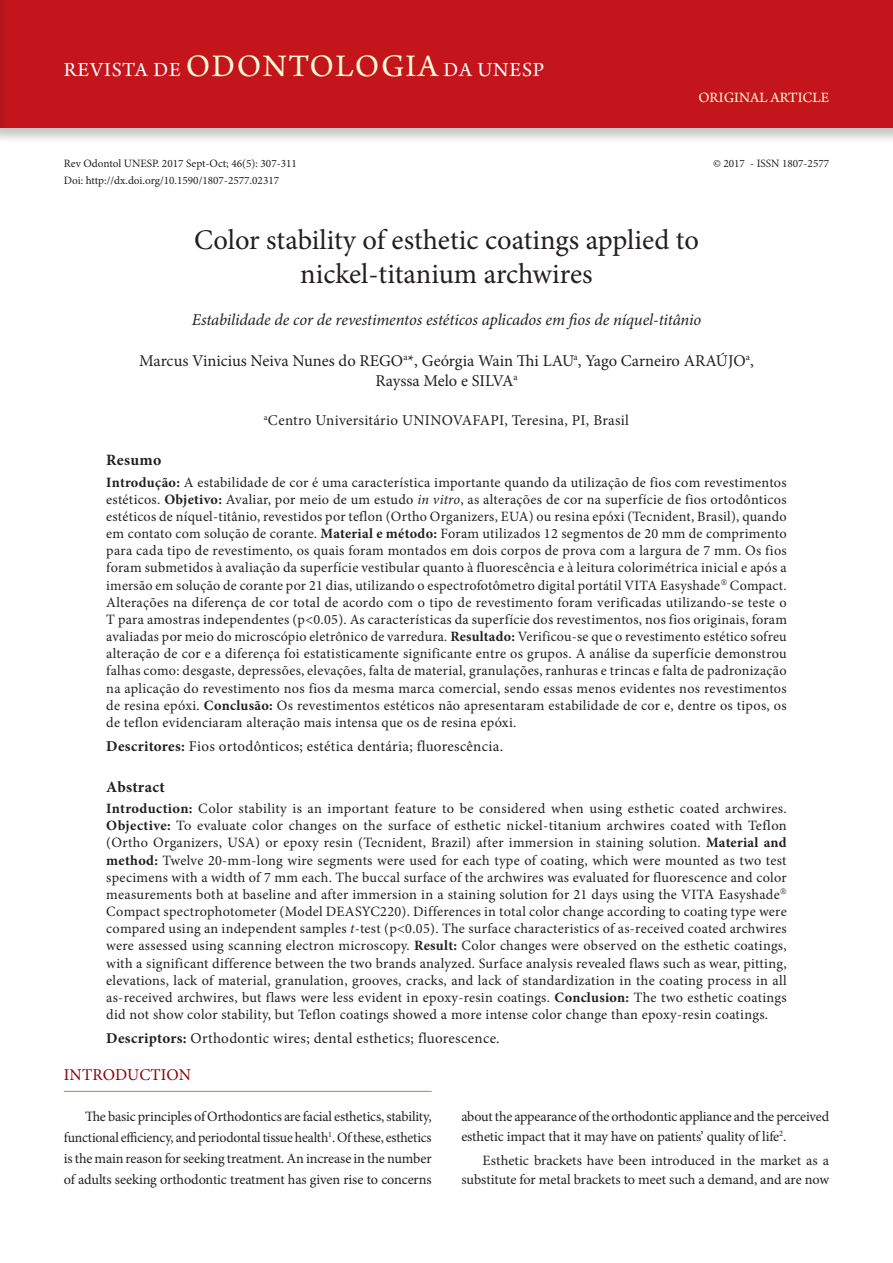
<style>
.page{position:relative;width:893px;height:1263px;background:#fff}
.page>*{position:absolute;margin:0;border:0;box-sizing:border-box;transform-origin:0 0}
.ArticleTitle{font:28.5px/34.2px "Minion Pro";color:#231f20;text-align:center}
.t1{font:21px "Arno Pro";letter-spacing:.04em;color:#fff}
.Authors{font:16.5px/19.8px "Minion Pro";color:#231f20;text-align:center}
.ArticleTitle-Trans1{font:italic 16.5px "Minion Pro";letter-spacing:-.005em;color:#231f20}
.t2{font:16.5px "Minion Pro";letter-spacing:.01em;color:#8b0205}
.AbstractTitle{font:700 15.75px "Minion Pro";letter-spacing:.02em;color:#231f20}
.AbstractTitle-Trans1{font:700 15.75px "Minion Pro";letter-spacing:.02em;color:#231f20}
.Keywords-Trans1{font:15px "Minion Pro";letter-spacing:.02em;color:#231f20}
.Keywords{font:15px "Minion Pro";letter-spacing:.02em;color:#231f20}
.Affiliations{font:15px "Minion Pro";letter-spacing:.02em;color:#231f20}
.t3{font:15px "Arno Pro";color:#fffcd5}
.Abstract-Trans1{font:14.25px/17.1px "Minion Pro";letter-spacing:.02em;color:#231f20;text-align:justify}
.Abstract{font:14.25px/17.1px "Minion Pro";letter-spacing:.02em;color:#231f20}
.Paragraph{font:14.25px/21px "Minion Pro";letter-spacing:-.01em;color:#231f20;text-align:justify}
.t4{font:11.25px "Minion Pro";color:#231f20}
.s1{font-size:33px;color:#fffcd5}
.s2{font-weight:700}
.s3{font-style:italic}
</style>
<div class="page">
<div style="left:0;top:0;width:893px;height:144px;background:#231f20;opacity:.25"></div>
<div style="left:0;top:0;width:893px;height:128px;background:#c4151c"></div>
<div style="left:0;top:0;width:8px;height:144px;background:#231f20;opacity:.25"></div>
<hr style="left:0;top:0;width:1px;height:128px;background:#c4151c">
<hr style="left:64px;top:1091px;width:368px;height:1px;background:#c27760">
<h2 class="t1" style="left:64px;top:58px;width:482px">REVISTA DE <span class="s1">ODONTOLOGIA</span> DA UNESP</h2>
<p class="t3" style="left:698px;top:89px;width:132px">ORIGINAL ARTICLE</p>
<p class="t4" style="left:64px;top:156px;width:235px">Rev Odontol UNESP. 2017 Sept-Oct; 46(5): 307-311</p>
<p class="t4" style="left:713px;top:156px;width:118px">© 2017 - ISSN 1807-2577</p>
<p class="t4" style="left:64px;top:173px;width:217px">Doi: http://dx.doi.org/10.1590/1807-2577.02317</p>
<p class="ArticleTitle" style="left:194px;top:223px;width:506px">Color stability of esthetic coatings applied to nickel-titanium archwires</p>
<p class="ArticleTitle-Trans1" style="left:192px;top:308px;width:511px">Estabilidade de cor de revestimentos estéticos aplicados em fios de níquel-titânio</p>
<p class="Authors" style="left:139px;top:351px;width:616px">Marcus Vinicius Neiva Nunes do REGO<sup>a</sup>*, Geórgia Wain Thi LAU<sup>a</sup>, Yago Carneiro ARAÚJO<sup>a</sup>,<br>Rayssa Melo e SILVA<sup>a</sup></p>
<p class="Affiliations" style="left:264px;top:410px;width:367px"><sup>a</sup>Centro Universitário UNINOVAFAPI, Teresina, PI, Brasil</p>
<p class="AbstractTitle-Trans1" style="left:106px;top:449px;width:56px">Resumo</p>
<p class="Abstract-Trans1" style="left:106px;top:473px;width:682px"><span class="s2">Introdução:</span> A estabilidade de cor é uma característica importante quando da utilização de fios com revestimentos estéticos. <span class="s2">Objetivo:</span> Avaliar, por meio de um estudo <span class="s3">in vitro</span>, as alterações de cor na superfície de fios ortodônticos estéticos de níquel-titânio, revestidos por teflon (Ortho Organizers, EUA) ou resina epóxi (Tecnident, Brasil), quando em contato com solução de corante. <span class="s2">Material e método:</span> Foram utilizados 12 segmentos de 20 mm de comprimento para cada tipo de revestimento, os quais foram montados em dois corpos de prova com a largura de 7 mm. Os fios foram submetidos à avaliação da superfície vestibular quanto à fluorescência e à leitura colorimétrica inicial e após a imersão em solução de corante por 21 dias, utilizando o espectrofotômetro digital portátil VITA Easyshade Compact.<br>Alterações na diferença de cor total de acordo com o tipo de revestimento foram verificadas utilizando-se teste o T para amostras independentes (p&lt;0.05). As características da superfície dos revestimentos, nos fios originais, foram avaliadas por meio do microscópio eletrônico de varredura. <span class="s2">Resultado:</span> Verificou-se que o revestimento estético sofreu alteração de cor e a diferença foi estatisticamente significante entre os grupos. A análise da superfície demonstrou falhas como: desgaste, depressões, elevações, falta de material, granulações, ranhuras e trincas e falta de padronização na aplicação do revestimento nos fios da mesma marca comercial, sendo essas menos evidentes nos revestimentos de resina epóxi. <span class="s2">Conclusão:</span> Os revestimentos estéticos não apresentaram estabilidade de cor e, dentre os tipos, os de teflon evidenciaram alteração mais intensa que os de resina epóxi.</p>
<p class="Keywords-Trans1" style="left:106px;top:736px;width:398px"><span class="s2">Descritores:</span> Fios ortodônticos; estética dentária; fluorescência.</p>
<p class="AbstractTitle" style="left:106px;top:775px;width:60px">Abstract</p>
<p class="Abstract" style="left:106px;top:800px;width:682px"><span class="s2">Introduction:</span> Color stability is an important feature to be considered when using esthetic coated archwires.<br><span class="s2">Objective:</span> To evaluate color changes on the surface of esthetic nickel-titanium archwires coated with Teflon (Ortho Organizers, USA) or epoxy resin (Tecnident, Brazil) after immersion in staining solution. <span class="s2">Material and method:</span> Twelve 20-mm‑long wire segments were used for each type of coating, which were mounted as two test specimens with a width of 7 mm each. The buccal surface of the archwires was evaluated for fluorescence and color measurements both at baseline and after immersion in a staining solution for 21 days using the VITA Easyshade Compact spectrophotometer (Model DEASYC220). Differences in total color change according to coating type were compared using an independent samples <span class="s3">t</span>-test (p&lt;0.05). The surface characteristics of as-received coated archwires were assessed using scanning electron microscopy. <span class="s2">Result:</span> Color changes were observed on the esthetic coatings, with a significant difference between the two brands analyzed. Surface analysis revealed flaws such as wear, pitting, elevations, lack of material, granulation, grooves, cracks, and lack of standardization in the coating process in all as-received archwires, but flaws were less evident in epoxy-resin coatings. <span class="s2">Conclusion:</span> The two esthetic coatings did not show color stability, but Teflon coatings showed a more intense color change than epoxy-resin coatings.</p>
<p class="Keywords" style="left:106px;top:1028px;width:395px"><span class="s2">Descriptors:</span> Orthodontic wires; dental esthetics; fluorescence.</p>
<p class="t2" style="left:64px;top:1064px;width:129px">INTRODUCTION</p>
<p class="Paragraph" style="left:64px;top:1106px;width:369px;text-indent:21px">The basic principles of Orthodontics are facial esthetics, stability, functional efficiency, and periodontal tissue health<sup>1</sup>. Of these, esthetics is the main reason for seeking treatment. An increase in the number of adults seeking orthodontic treatment has given rise to concerns</p>
<p class="Paragraph" style="left:461px;top:1107px;width:369px;line-height:19.5px">about the appearance of the orthodontic appliance and the perceived esthetic impact that it may have on patients’ quality of life<sup>2</sup>.</p>
<p class="Paragraph" style="left:461px;top:1150px;width:369px;line-height:19.5px;text-align:right">Esthetic brackets have been introduced in the market as a substitute for metal brackets to meet such a demand, and are now</p>
</div>
